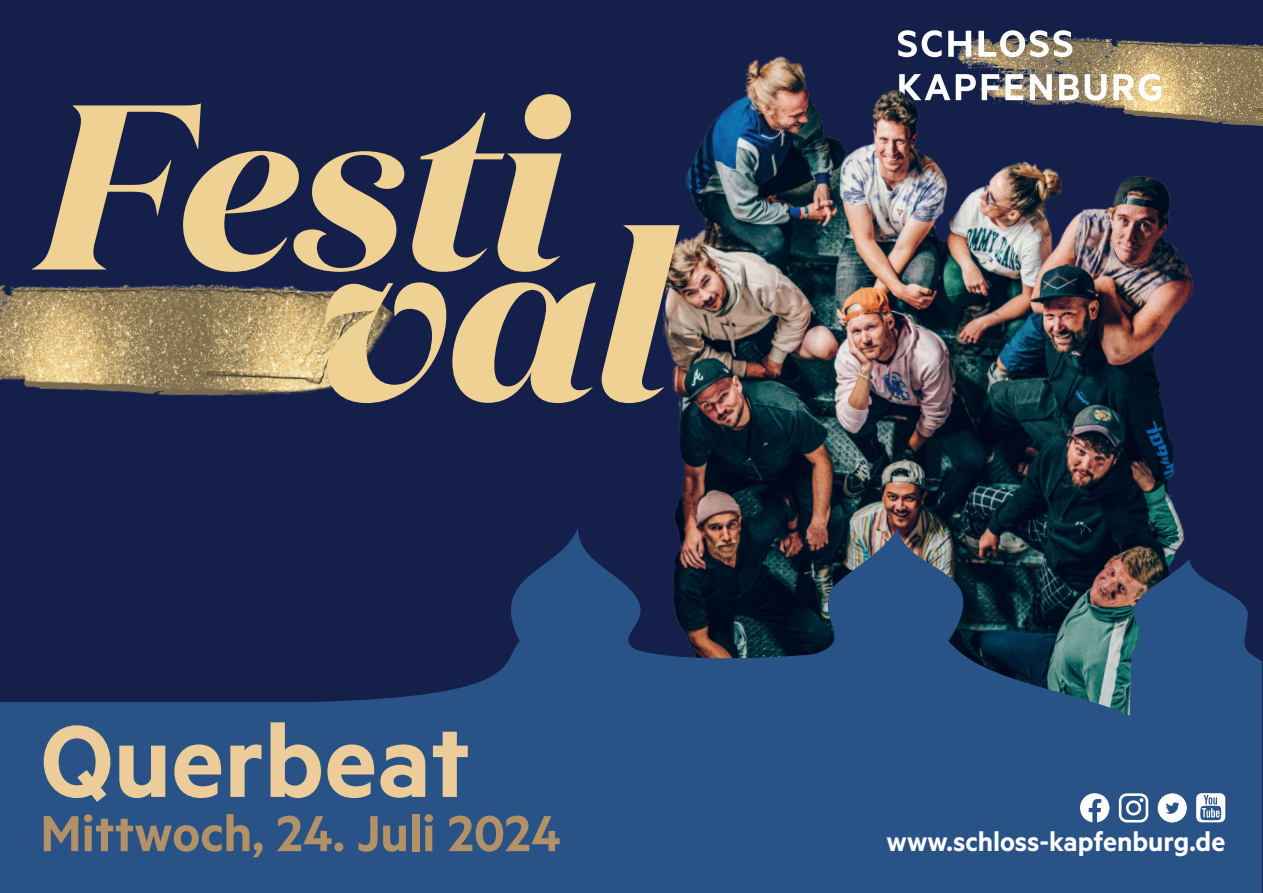
<style>
.page{position:relative;width:1263px;height:893px;background:#15204a}
.page>*{position:absolute;margin:0;border:0;box-sizing:border-box;transform-origin:0 0}
.t1{font:italic 700 234.3px "Domaine Display";color:#efd193}
.t2{font:600 114.75px "Metric";color:#eccc98}
.t3{font:600 57px "Metric";color:#b29167}
.t4{font:600 30.3px "Metric";color:#fff}
</style>
<div class="page">
<img style="left:0;top:284px;width:300px;height:112px">
<img style="left:300px;top:30px;width:963px;height:498px">
<div style="left:0;top:702px;width:350px;height:191px;background:#295387"></div>
<svg style="left:320px;top:528px;width:942px;height:365px;fill:#295387"></svg>
<svg style="left:1080px;top:793px;width:29px;height:29px"></svg>
<svg style="left:1119px;top:793px;width:29px;height:29px"></svg>
<svg style="left:1158px;top:793px;width:29px;height:29px"></svg>
<svg style="left:1196px;top:793px;width:29px;height:29px"></svg>
<h1 class="t1" style="left:40px;top:34px;width:525px">Festi</h1>
<h1 class="t1" style="left:318px;top:165px;width:351px">val</h1>
<h2 class="t2" style="left:40px;top:693px;width:431px">Querbeat</h2>
<h3 class="t3" style="left:40px;top:799px;width:522px">Mittwoch, 24. Juli 2024</h3>
<p class="t4" style="left:887px;top:824px;width:340px">www.schloss-kapfenburg.de</p>
</div>
